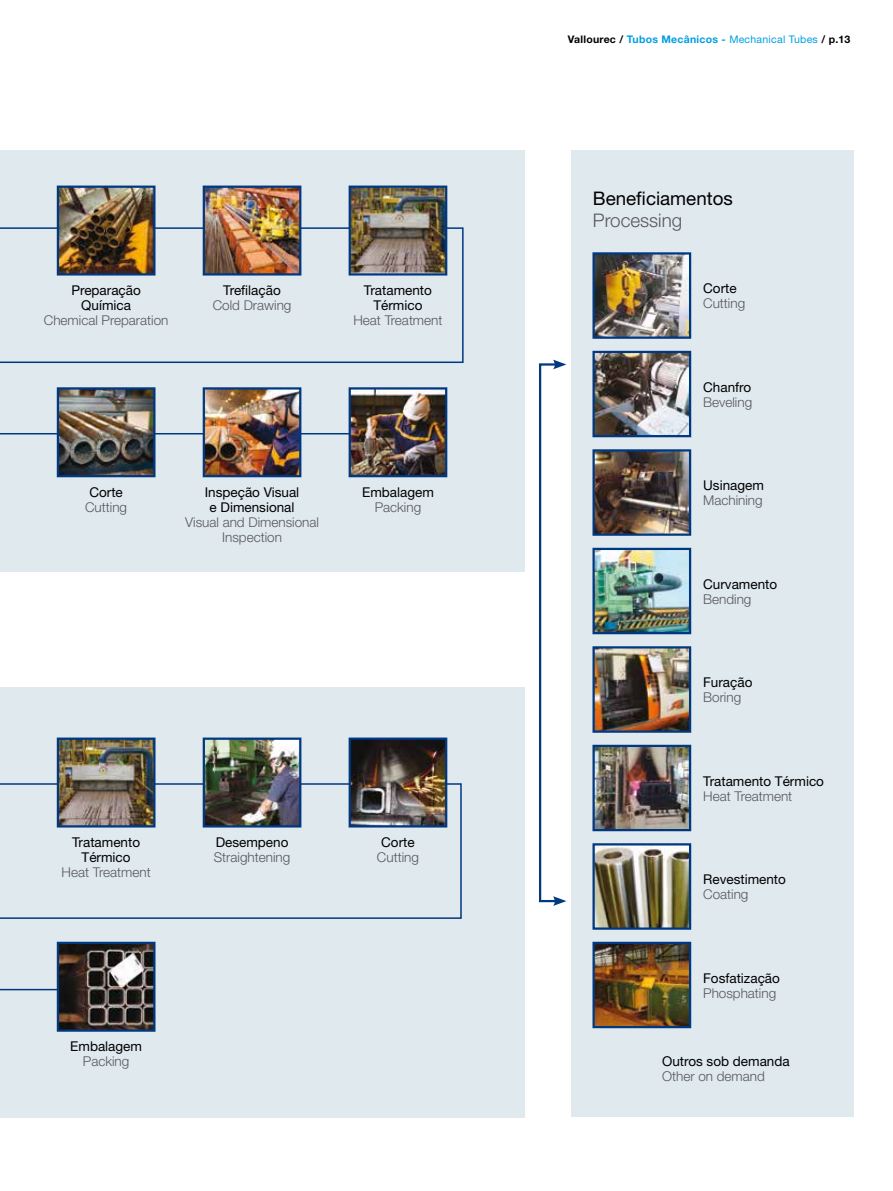
<style>
.page{position:relative;width:893px;height:1191px;background:#fff}
.page>*{position:absolute;margin:0;border:0;box-sizing:border-box;transform-origin:0 0}
.t1{font:18.75px "Helvetica Neue";color:#000}
.t2{font:300 18.75px "Helvetica Neue";color:#58585a}
.t3{font:13.5px/15px "Helvetica Neue";color:#000;text-align:center}
.t4{font:300 13.5px/15px "Helvetica Neue";color:#58585a;text-align:center}
.t5{font:700 10.5px "Helvetica Neue";letter-spacing:.025em;color:#000}
.s1{color:#009ee0}
.s2{font-weight:400;color:#009ee0}
</style>
<div class="page">
<div style="left:0;top:150px;width:525px;height:422px;background:#e0e9ee"></div>
<div style="left:0;top:687px;width:525px;height:430px;background:#e0e9ee"></div>
<svg style="left:0;top:783px;width:462px;height:208px"></svg>
<svg style="left:0;top:227px;width:464px;height:208px"></svg>
<img style="left:56px;top:185px;width:101px;height:92px">
<img style="left:202px;top:185px;width:101px;height:92px">
<img style="left:347px;top:185px;width:101px;height:92px">
<img style="left:56px;top:737px;width:101px;height:91px">
<img style="left:202px;top:737px;width:101px;height:91px">
<img style="left:347px;top:737px;width:101px;height:91px">
<img style="left:56px;top:386px;width:101px;height:92px">
<img style="left:202px;top:386px;width:101px;height:92px">
<img style="left:347px;top:386px;width:101px;height:92px">
<svg style="left:56px;top:940px;width:101px;height:92px"></svg>
<div style="left:539px;top:363px;width:19px;height:539px;border:2px solid #003882"></div>
<svg style="left:553px;top:359px;width:13px;height:10px"></svg>
<svg style="left:553px;top:896px;width:13px;height:10px"></svg>
<div style="left:571px;top:150px;width:283px;height:967px;background:#e0e9ee"></div>
<img style="left:591px;top:251px;width:101px;height:89px">
<img style="left:591px;top:350px;width:101px;height:88px">
<img style="left:591px;top:448px;width:101px;height:89px">
<img style="left:591px;top:546px;width:101px;height:89px">
<img style="left:591px;top:645px;width:101px;height:89px">
<img style="left:591px;top:743px;width:101px;height:89px">
<img style="left:591px;top:842px;width:101px;height:89px">
<img style="left:591px;top:940px;width:101px;height:89px">
<p class="t5" style="left:568px;top:32px;width:284px">Vallourec / <span class="s1">Tubos Mecânicos -</span> <span class="s2">Mechanical Tubes</span> / p.13</p>
<h1 class="t1" style="left:593px;top:187px;width:141px">Beneficiamentos</h1>
<h1 class="t2" style="left:593px;top:209px;width:91px">Processing</h1>
<p class="t3" style="left:71px;top:282px;width:71px">Preparação<br>Química</p>
<p class="t4" style="left:44px;top:312px;width:126px">Chemical Preparation</p>
<p class="t3" style="left:223px;top:282px;width:59px">Trefilação</p>
<p class="t4" style="left:213px;top:297px;width:80px">Cold Drawing</p>
<p class="t3" style="left:364px;top:282px;width:70px">Tratamento<br>Térmico</p>
<p class="t4" style="left:353px;top:312px;width:91px">Heat Treatment</p>
<p class="t3" style="left:703px;top:281px;width:35px">Corte</p>
<p class="t4" style="left:703px;top:296px;width:43px">Cutting</p>
<p class="t3" style="left:703px;top:379px;width:50px">Chanfro</p>
<p class="t4" style="left:703px;top:394px;width:51px">Beveling</p>
<p class="t3" style="left:89px;top:484px;width:35px">Corte</p>
<p class="t4" style="left:85px;top:499px;width:43px">Cutting</p>
<p class="t3" style="left:205px;top:484px;width:96px">Inspeção Visual e Dimensional</p>
<p class="t4" style="left:185px;top:514px;width:135px">Visual and Dimensional<br>Inspection</p>
<p class="t3" style="left:362px;top:484px;width:73px">Embalagem</p>
<p class="t4" style="left:375px;top:499px;width:48px">Packing</p>
<p class="t3" style="left:703px;top:478px;width:62px">Usinagem</p>
<p class="t4" style="left:703px;top:493px;width:61px">Machining</p>
<p class="t3" style="left:703px;top:576px;width:76px">Curvamento</p>
<p class="t4" style="left:703px;top:591px;width:50px">Bending</p>
<p class="t3" style="left:703px;top:675px;width:51px">Furação</p>
<p class="t4" style="left:703px;top:689px;width:40px">Boring</p>
<p class="t3" style="left:703px;top:773px;width:122px">Tratamento Térmico</p>
<p class="t4" style="left:703px;top:788px;width:91px">Heat Treatment</p>
<p class="t3" style="left:72px;top:834px;width:70px">Tratamento<br>Térmico</p>
<p class="t4" style="left:62px;top:864px;width:91px">Heat Treatment</p>
<p class="t3" style="left:216px;top:834px;width:74px">Desempeno</p>
<p class="t4" style="left:214px;top:849px;width:78px">Straightening</p>
<p class="t3" style="left:381px;top:834px;width:35px">Corte</p>
<p class="t4" style="left:377px;top:849px;width:43px">Cutting</p>
<p class="t3" style="left:703px;top:872px;width:84px">Revestimento</p>
<p class="t4" style="left:703px;top:886px;width:47px">Coating</p>
<p class="t3" style="left:703px;top:970px;width:78px">Fosfatização</p>
<p class="t4" style="left:703px;top:985px;width:75px">Phosphating</p>
<p class="t3" style="left:70px;top:1038px;width:73px">Embalagem</p>
<p class="t4" style="left:83px;top:1053px;width:48px">Packing</p>
<p class="t3" style="left:662px;top:1053px;width:129px">Outros sob demanda</p>
<p class="t4" style="left:662px;top:1068px;width:104px">Other on demand</p>
</div>
